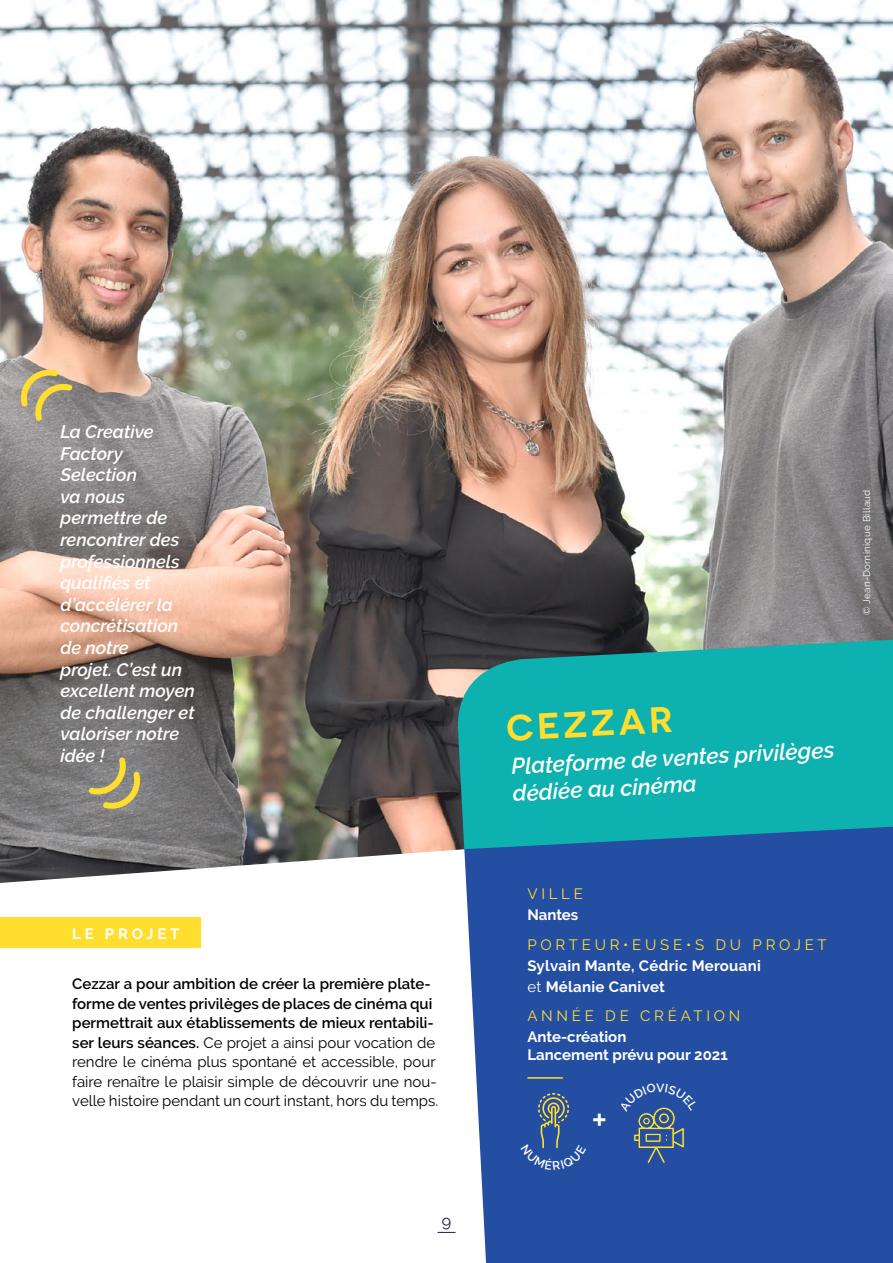
<style>
.page{position:relative;width:893px;height:1263px;background:#fff}
.page>*{position:absolute;margin:0;border:0;box-sizing:border-box;transform-origin:0 0}
.t1{font:600 36.3px "Novecentosanswide";color:#ffde2f}
.t2{font:italic 600 22.5px/27px "Raleway";color:#fff}
.t3{font:italic 600 18px/21.6px "Raleway";color:#fff}
.t4{font:16.2px "Raleway";color:#2b1343}
.t5{font:15px/19.5px "Raleway";color:#000}
.t6{font:700 15px/21px "Raleway";letter-spacing:.02em;color:#fff}
.t7{font:15px "Raleway";letter-spacing:.25em;color:#ffde2f}
.t8{font:700 15px/18px "Raleway";color:#fff}
.t9{font:700 15px "Raleway";letter-spacing:.25em;color:#fff}
.t10{font:9.75px "Raleway";letter-spacing:.03em;color:#fff}
.s1{font-weight:600}
.s2{font-weight:400}
</style>
<div class="page">
<img style="left:0;top:0;width:893px;height:883px">
<div style="left:456px;top:849px;width:437px;height:414px;background:#244ea2"></div>
<svg style="left:437px;top:1232px;width:18px;height:1px"></svg>
<hr style="left:527px;top:1077px;width:36px;height:2px;background:#ffde2f">
<div style="left:0;top:917px;width:201px;height:31px;background:#ffde2f"></div>
<svg style="left:454px;top:639px;width:439px;height:210px;background:#14a5a7"></svg>
<svg style="left:18px;top:367px;width:58px;height:58px;background:#b0a47f"></svg>
<svg style="left:85px;top:753px;width:58px;height:59px;background:#9b9473"></svg>
<svg style="left:593px;top:1113px;width:12px;height:13px"></svg>
<svg style="left:619px;top:1083px;width:79px;height:81px;background:#365a98"></svg>
<svg style="left:521px;top:1093px;width:65px;height:77px;background:#345899"></svg>
<p class="t3" style="left:60px;top:421px;width:136px">La Creative<br>Factory<br>Selection<br>va nous permettre de rencontrer des professionnels qualifiés et d’accélérer la concrétisation de notre<br>projet. C’est un excellent moyen de challenger et valoriser notre idée !</p>
<p class="t9" style="left:72px;top:925px;width:105px">le projet</p>
<p class="t5" style="left:72px;top:974px;width:368px"><span class="s1">Cezzar a pour ambition de créer la première plate&shy;forme de ventes privilèges de places de cinéma qui permettrait aux établissements de mieux rentabili&shy;ser leurs séances.</span> Ce projet a ainsi pour vocation de rendre le cinéma plus spontané et accessible, pour faire renaître le plaisir simple de découvrir une nou&shy;velle histoire pendant un court instant, hors du temps.</p>
<p class="t4" style="left:442px;top:1212px;width:11px">9</p>
<p class="t10" style="left:861px;top:615px;width:127px;rotate:-90deg">© Jean-Dominique Billaud</p>
<h1 class="t1" style="left:505px;top:706px;width:167px;rotate:-3deg">Cezzar</h1>
<h2 class="t2" style="left:511px;top:753px;width:325px;rotate:-3deg">Plateforme de ventes privilèges dédiée au cinéma</h2>
<p class="t7" style="left:527px;top:885px;width:57px">ville</p>
<p class="t8" style="left:527px;top:906px;width:52px">Nantes</p>
<p class="t7" style="left:527px;top:936px;width:301px">Po rteur•eus e•s d u p roj et</p>
<p class="t6" style="left:527px;top:956px;width:235px">Sylvain Mante, Cédric Merouani <span class="s2">et</span> Mélanie Canivet</p>
<p class="t8" style="left:527px;top:1028px;width:202px">Ante-création<br>Lancement prévu pour 2021</p>
<p class="t7" style="left:527px;top:1007px;width:191px">ann ée d e c réation</p>
</div>
